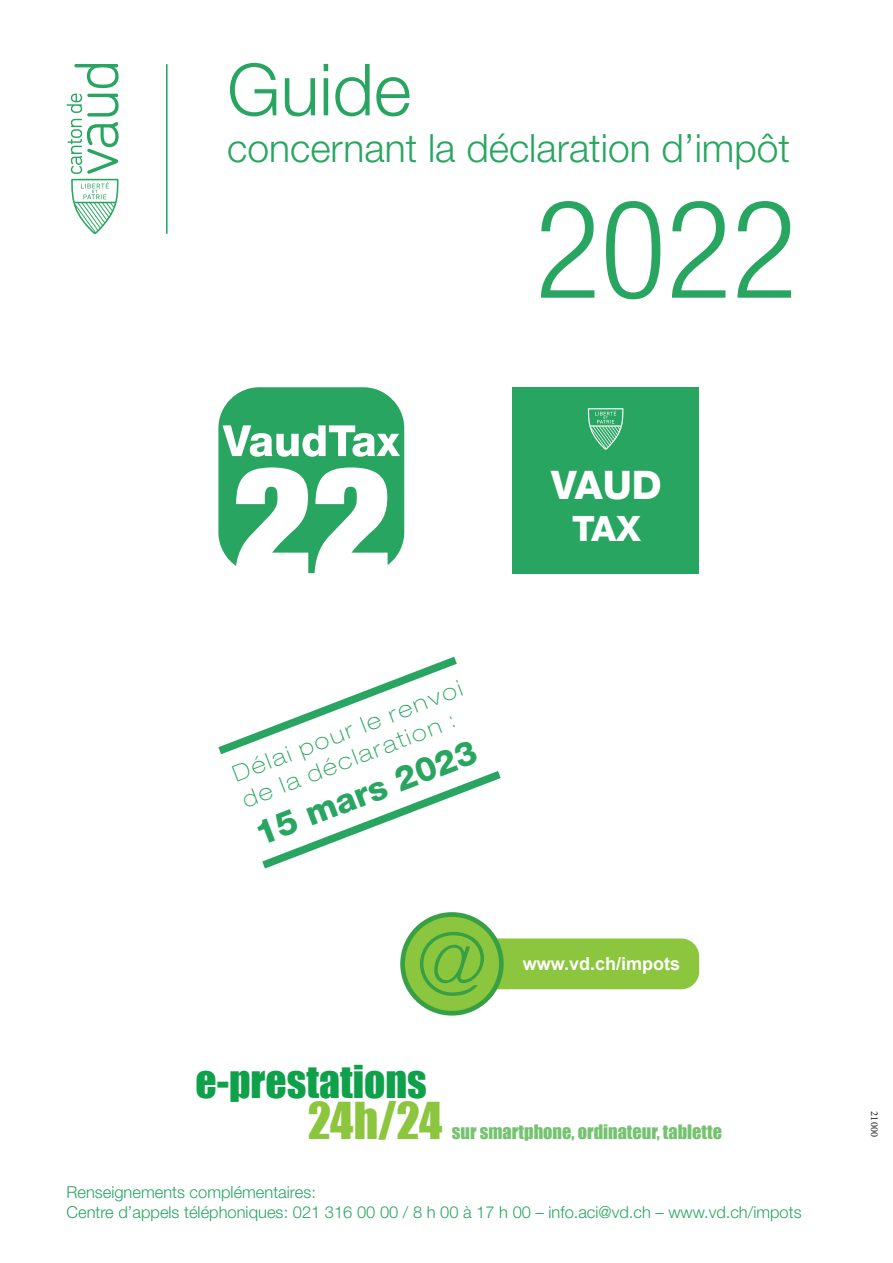
<style>
.page{position:relative;width:893px;height:1263px;background:#fff}
.page>*{position:absolute;margin:0;border:0;box-sizing:border-box;transform-origin:0 0}
.t1{font:900 condensed 152.55px "Helvetica Neue LT Pro";color:#fff}
.t2{font:300 condensed 136.5px "Helvetica Neue LT Pro";color:#28a661}
.t3{font:300 72px "Helvetica Neue LT Pro";color:#28a661}
.t4{font:46.65px "Impact";color:#8bc63e}
.t5{font:41.7px "Impact";color:#0fa14a}
.t6{font:800 39.45px "Helvetica Neue LT Pro";color:#fff}
.t7{font:300 39px "Helvetica Neue LT Pro";color:#28a661}
.t8{font:800 35.1px "Helvetica Neue LT Pro";color:#fff}
.t9{font:800 33.9px "Helvetica Neue LT Pro";color:#28a661}
.t10{font:100 expanded 22.65px/27.2px "Helvetica Neue LT Pro";color:#28a661}
.t11{font:18.3px "Impact";color:#75c370}
.t12{font:700 18px "Arial";color:#fff}
.t13{font:300 16.5px/19.8px "Helvetica Neue LT Pro";color:#28a661}
.t14{font:10.5px "Minion Pro";color:#231f20}
</style>
<div class="page">
<svg style="left:74px;top:64px;width:45px;height:24px"></svg>
<svg style="left:66px;top:94px;width:53px;height:140px"></svg>
<hr style="left:166px;top:64px;width:2px;height:170px;background:#28a661">
<svg style="left:218px;top:656px;width:283px;height:213px"></svg>
<div style="left:218px;top:387px;width:186px;height:186px;background:#28a661;border-radius:41px"></div>
<svg style="left:223px;top:425px;width:177px;height:32px"></svg>
<div style="left:476px;top:938px;width:223px;height:51px;background:#8bc63e;border-radius:18px"></div>
<svg style="left:403px;top:914px;width:98px;height:99px;fill:#8bc63e"></svg>
<svg style="left:420px;top:932px;width:64px;height:64px;background:#75bc3f"></svg>
<div style="left:400px;top:912px;width:104px;height:103px;border:5px solid #37a044;border-radius:50%"></div>
<div style="left:512px;top:387px;width:186px;height:187px;background:#28a661"></div>
<svg style="left:587px;top:408px;width:37px;height:42px"></svg>
<p class="t3" style="left:227px;top:46px;width:186px">Guide</p>
<p class="t7" style="left:227px;top:124px;width:564px">concernant la déclaration d’impôt</p>
<p class="t2" style="left:535px;top:171px;width:264px">2022</p>
<p class="t1" style="left:232px;top:423px;width:160px">22</p>
<p class="t10" style="left:229px;top:762px;width:245px;rotate:-21deg">Délai pour le renvoi de la déclaration :</p>
<p class="t9" style="left:249px;top:815px;width:236px;rotate:-21deg">15 mars 2023</p>
<p class="t6" style="left:551px;top:461px;width:112px">VAUD</p>
<p class="t8" style="left:572px;top:508px;width:70px">TAX</p>
<p class="t12" style="left:523px;top:951px;width:159px">www.vd.ch/impots</p>
<p class="t5" style="left:195px;top:1049px;width:233px">e-prestations</p>
<p class="t4" style="left:308px;top:1084px;width:136px">24h/24</p>
<p class="t11" style="left:452px;top:1117px;width:272px">sur smartphone, ordinateur, tablette</p>
<p class="t13" style="left:66px;top:1182px;width:737px">Renseignements complémentaires:<br>Centre d’appels téléphoniques: 021 316 00 00 / 8 h 00 à 17 h 00 – info.aci@vd.ch – www.vd.ch/impots</p>
<p class="t14" style="left:881px;top:1111px;width:27px;rotate:90deg">21000</p>
</div>
